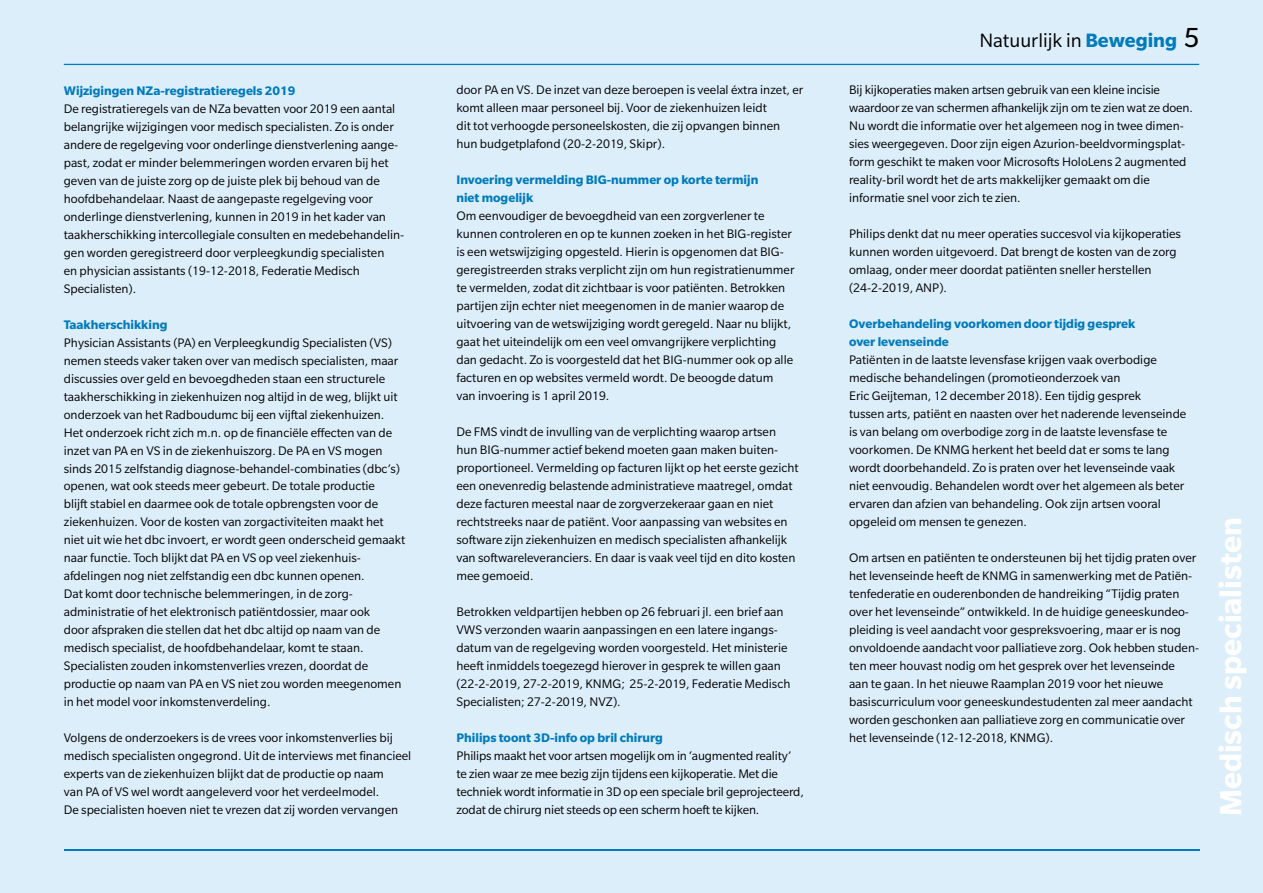
<style>
.page{position:relative;width:1263px;height:893px;background:#ddeefb}
.page>*{position:absolute;margin:0;border:0;box-sizing:border-box;transform-origin:0 0}
.t1{font:700 33px "Slate Pro";color:#fff}
.t2{font:21px "Slate Pro";color:#000}
.t3{font:13.5px/18px "Slate Pro";color:#000}
.t4{font:700 13.5px/18px "Slate Pro";color:#007bbb}
.s1{font-weight:700;color:#007bbb}
.s2{font-size:30px}
</style>
<div class="page">
<hr style="left:64px;top:849px;width:1135px;height:1px;background:#007bbb">
<hr style="left:64px;top:64px;width:1135px;height:1px;background:#007bbb">
<p class="t4" style="left:64px;top:81px;width:233px">Wijzigingen NZa-registratieregels 2019</p>
<p class="t3" style="left:64px;top:99px;width:342px">De registratieregels van de NZa bevatten voor 2019 een aantal belangrijke wijzigingen voor medisch specialisten. Zo is onder andere de regelgeving voor onderlinge dienstverlening aange&shy;past, zodat er minder belemmeringen worden ervaren bij het geven van de juiste zorg op de juiste plek bij behoud van de hoofdbehandelaar. Naast de aangepaste regelgeving voor onderlinge dienstverlening, kunnen in 2019 in het kader van taakherschikking intercollegiale consulten en medebehandelin&shy;gen worden geregistreerd door verpleegkundig specialisten<br>en physician assistants (19-12-2018, Federatie Medisch Specialisten).</p>
<p class="t4" style="left:64px;top:315px;width:105px">Taakherschikking</p>
<p class="t3" style="left:64px;top:333px;width:343px">Physician Assistants (PA) en Verpleegkundig Specialisten (VS) nemen steeds vaker taken over van medisch specialisten, maar discussies over geld en bevoegdheden staan een structurele taakherschikking in ziekenhuizen nog altijd in de weg, blijkt uit onderzoek van het Radboudumc bij een vijftal ziekenhuizen.<br>Het onderzoek richt zich m.n. op de financiële effecten van de inzet van PA en VS in de ziekenhuiszorg. De PA en VS mogen sinds 2015 zelfstandig diagnose-behandel-combinaties (dbc’s) openen, wat ook steeds meer gebeurt. De totale productie<br>blijft stabiel en daarmee ook de totale opbrengsten voor de ziekenhuizen. Voor de kosten van zorgactiviteiten maakt het niet uit wie het dbc invoert, er wordt geen onderscheid gemaakt naar functie. Toch blijkt dat PA en VS op veel ziekenhuis&shy;afdelingen nog niet zelfstandig een dbc kunnen openen.<br>Dat komt door technische belemmeringen, in de zorg&shy;administratie of het elektronisch patiëntdossier, maar ook<br>door afspraken die stellen dat het dbc altijd op naam van de medisch specialist, de hoofdbehandelaar, komt te staan.<br>Specialisten zouden inkomstenverlies vrezen, doordat de productie op naam van PA en VS niet zou worden meegenomen in het model voor inkomstenverdeling.</p>
<p class="t3" style="left:64px;top:729px;width:349px">Volgens de onderzoekers is de vrees voor inkomstenverlies bij medisch specialisten ongegrond. Uit de interviews met financieel experts van de ziekenhuizen blijkt dat de productie op naam<br>van PA of VS wel wordt aangeleverd voor het verdeelmodel.<br>De specialisten hoeven niet te vrezen dat zij worden vervangen</p>
<p class="t3" style="left:456px;top:81px;width:348px">door PA en VS. De inzet van deze beroepen is veelal éxtra inzet, er komt alleen maar personeel bij. Voor de ziekenhuizen leidt<br>dit tot verhoogde personeelskosten, die zij opvangen binnen hun budgetplafond (20-2-2019, Skipr).</p>
<p class="t4" style="left:456px;top:171px;width:303px">Invoering vermelding BIG-nummer op korte termijn niet mogelijk</p>
<p class="t3" style="left:456px;top:207px;width:340px">Om eenvoudiger de bevoegdheid van een zorgverlener te kunnen controleren en op te kunnen zoeken in het BIG-register is een wetswijziging opgesteld. Hierin is opgenomen dat BIG&shy;geregistreerden straks verplicht zijn om hun registratienummer te vermelden, zodat dit zichtbaar is voor patiënten. Betrokken partijen zijn echter niet meegenomen in de manier waarop de uitvoering van de wetswijziging wordt geregeld. Naar nu blijkt, gaat het uiteindelijk om een veel omvangrijkere verplichting dan gedacht. Zo is voorgesteld dat het BIG-nummer ook op alle facturen en op websites vermeld wordt. De beoogde datum van invoering is 1 april 2019.</p>
<p class="t3" style="left:456px;top:423px;width:344px">De FMS vindt de invulling van de verplichting waarop artsen hun BIG-nummer actief bekend moeten gaan maken buiten&shy;proportioneel. Vermelding op facturen lijkt op het eerste gezicht een onevenredig belastende administratieve maatregel, omdat deze facturen meestal naar de zorgverzekeraar gaan en niet rechtstreeks naar de patiënt. Voor aanpassing van websites en software zijn ziekenhuizen en medisch specialisten afhankelijk van softwareleveranciers. En daar is vaak veel tijd en dito kosten mee gemoeid.</p>
<p class="t3" style="left:456px;top:603px;width:335px">Betrokken veldpartijen hebben op 26 februari jl. een brief aan VWS verzonden waarin aanpassingen en een latere ingangs&shy;datum van de regelgeving worden voorgesteld. Het ministerie heeft inmiddels toegezegd hierover in gesprek te willen gaan (22-2-2019, 27-2-2019, KNMG; 25-2-2019, Federatie Medisch Specialisten; 27-2-2019, NVZ).</p>
<p class="t4" style="left:456px;top:729px;width:208px">Philips toont 3D-info op bril chirurg</p>
<p class="t3" style="left:456px;top:747px;width:349px">Philips maakt het voor artsen mogelijk om in ‘augmented reality’ te zien waar ze mee bezig zijn tijdens een kijkoperatie. Met die techniek wordt informatie in 3D op een speciale bril geprojecteerd, zodat de chirurg niet steeds op een scherm hoeft te kijken.</p>
<h2 class="t2" style="left:979px;top:30px;width:222px">Natuurlijk in <span class="s1">Beweging</span> <span class="s2">5</span></h2>
<p class="t3" style="left:849px;top:81px;width:345px">Bij kijkoperaties maken artsen gebruik van een kleine incisie waardoor ze van schermen afhankelijk zijn om te zien wat ze doen.<br>Nu wordt die informatie over het algemeen nog in twee dimen&shy;sies weergegeven. Door zijn eigen Azurion-beeldvormingsplat&shy;form geschikt te maken voor Microsofts HoloLens 2 augmented reality-bril wordt het de arts makkelijker gemaakt om die informatie snel voor zich te zien.</p>
<p class="t3" style="left:849px;top:225px;width:333px">Philips denkt dat nu meer operaties succesvol via kijkoperaties kunnen worden uitgevoerd. Dat brengt de kosten van de zorg omlaag, onder meer doordat patiënten sneller herstellen (24-2-2019, ANP).</p>
<p class="t4" style="left:849px;top:315px;width:288px">Overbehandeling voorkomen door tijdig gesprek over levenseinde</p>
<p class="t3" style="left:849px;top:351px;width:339px">Patiënten in de laatste levensfase krijgen vaak overbodige medische behandelingen (promotieonderzoek van<br>Eric Geijteman, 12 december 2018). Een tijdig gesprek<br>tussen arts, patiënt en naasten over het naderende levenseinde is van belang om overbodige zorg in de laatste levensfase te voorkomen. De KNMG herkent het beeld dat er soms te lang wordt doorbehandeld. Zo is praten over het levenseinde vaak niet eenvoudig. Behandelen wordt over het algemeen als beter ervaren dan afzien van behandeling. Ook zijn artsen vooral opgeleid om mensen te genezen.</p>
<p class="t3" style="left:849px;top:549px;width:352px">Om artsen en patiënten te ondersteunen bij het tijdig praten over het levenseinde heeft de KNMG in samenwerking met de Patiën&shy;tenfederatie en ouderenbonden de handreiking “Tijdig praten over het levenseinde” ontwikkeld. In de huidige geneeskundeo&shy;pleiding is veel aandacht voor gespreksvoering, maar er is nog onvoldoende aandacht voor palliatieve zorg. Ook hebben studen&shy;ten meer houvast nodig om het gesprek over het levenseinde<br>aan te gaan. In het nieuwe Raamplan 2019 voor het nieuwe basiscurriculum voor geneeskundestudenten zal meer aandacht worden geschonken aan palliatieve zorg en communicatie over het levenseinde (12-12-2018, KNMG).</p>
<h1 class="t1" style="left:1212px;top:816px;width:300px;rotate:-90deg">Medisch specialisten</h1>
</div>
